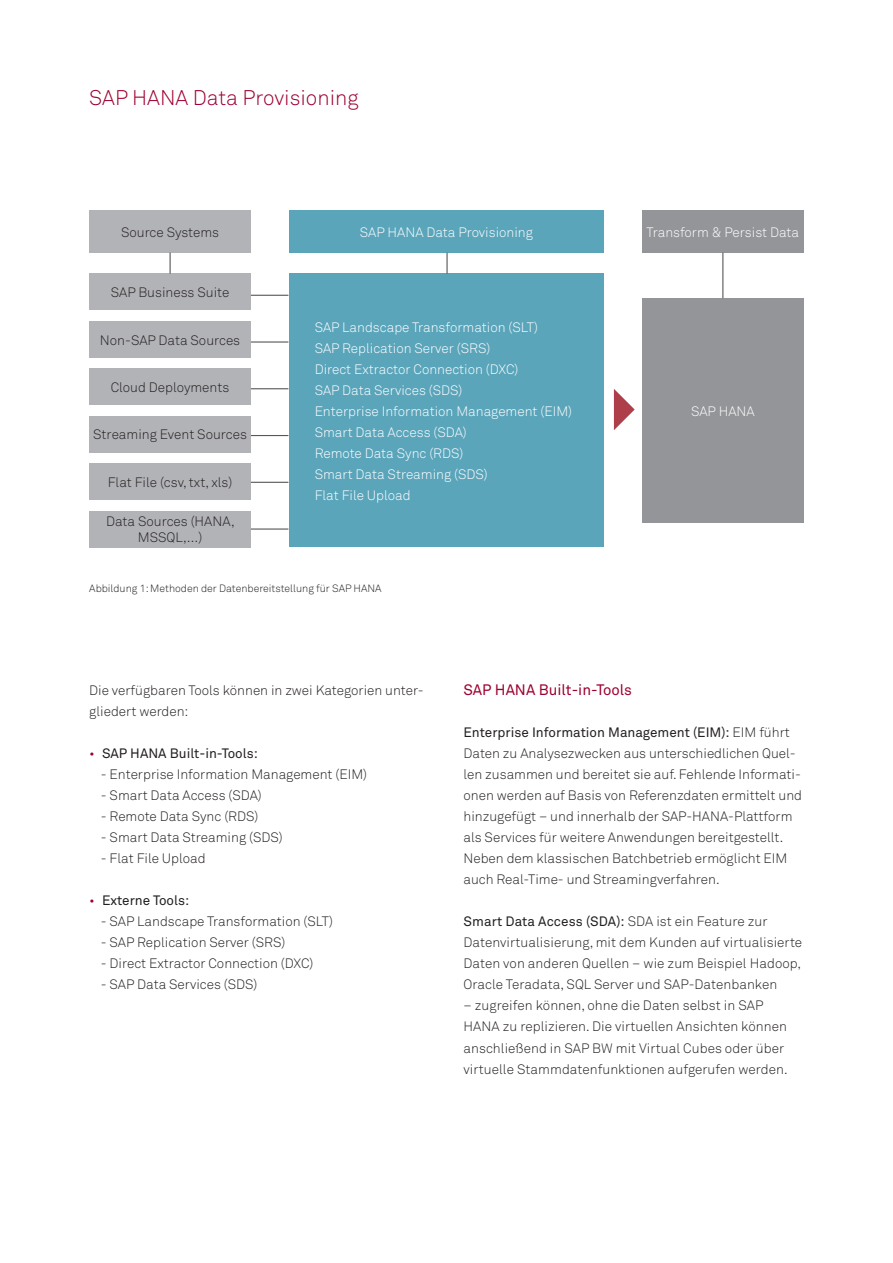
<style>
.page{position:relative;width:893px;height:1263px;background:#fff}
.page>*{position:absolute;margin:0;border:0;box-sizing:border-box;transform-origin:0 0}
.t1{font:300 21px "Akkurat Std";color:#9e0131}
.t2{font:15px "Akkurat Std";color:#9e0131}
.t3{font:300 13.5px/21px "Akkurat Std";color:#231f20}
.t4{font:300 13.5px "Akkurat Std";color:#fff}
.t5{font:13.5px "Akkurat Std";color:#231f20}
.t6{font:300 10.5px "Akkurat Std";color:#231f20}
.s1{font-weight:300;color:#9e0131}
.s2{font-weight:400}
</style>
<div class="page">
<div style="left:89px;top:210px;width:162px;height:43px;background:#b2b3b7"></div>
<div style="left:89px;top:274px;width:162px;height:36px;background:#b2b3b7"></div>
<div style="left:89px;top:321px;width:162px;height:37px;background:#b2b3b7"></div>
<div style="left:89px;top:368px;width:162px;height:37px;background:#b2b3b7"></div>
<div style="left:89px;top:416px;width:162px;height:36px;background:#b2b3b7"></div>
<div style="left:89px;top:463px;width:162px;height:37px;background:#b2b3b7"></div>
<div style="left:89px;top:511px;width:162px;height:36px;background:#b2b3b7"></div>
<div style="left:642px;top:210px;width:162px;height:43px;background:#939598"></div>
<div style="left:642px;top:298px;width:162px;height:225px;background:#939598"></div>
<div style="left:289px;top:210px;width:315px;height:43px;background:#5ba5bb"></div>
<div style="left:289px;top:274px;width:315px;height:273px;background:#5ba5bb"></div>
<svg style="left:170px;top:253px;width:1px;height:21px"></svg>
<hr style="left:251px;top:295px;width:37px;height:1px;background:#57585a">
<hr style="left:251px;top:341px;width:37px;height:2px;background:#57585a">
<hr style="left:251px;top:388px;width:37px;height:1px;background:#57585a">
<hr style="left:251px;top:435px;width:37px;height:1px;background:#57585a">
<hr style="left:251px;top:482px;width:37px;height:1px;background:#57585a">
<hr style="left:251px;top:528px;width:37px;height:2px;background:#57585a">
<hr style="left:446px;top:253px;width:2px;height:21px;background:#57585a">
<hr style="left:722px;top:253px;width:1px;height:45px;background:#57585a">
<svg style="left:614px;top:389px;width:21px;height:41px"></svg>
<p class="t1" style="left:89px;top:85px;width:271px">SAP HANA Data Provisioning</p>
<p class="t3" style="left:121px;top:222px;width:100px">Source Systems</p>
<p class="t3" style="left:111px;top:282px;width:120px">SAP Business Suite</p>
<p class="t3" style="left:100px;top:329px;width:142px">Non-SAP Data Sources</p>
<p class="t3" style="left:111px;top:377px;width:120px">Cloud Deployments</p>
<p class="t3" style="left:93px;top:424px;width:155px">Streaming Event Sources</p>
<p class="t3" style="left:108px;top:472px;width:126px">Flat File (csv, txt, xls)</p>
<p class="t3" style="left:106px;top:513px;width:130px;line-height:16.2px;text-align:center">Data Sources (HANA,<br>MSSQL,…)</p>
<p class="t4" style="left:360px;top:224px;width:175px">SAP HANA Data Provisioning</p>
<p class="t4" style="left:315px;top:319px;width:225px">SAP Landscape Transformation (SLT)</p>
<p class="t4" style="left:315px;top:340px;width:177px">SAP Replication Server (SRS)</p>
<p class="t4" style="left:315px;top:361px;width:205px">Direct Extractor Connection (DXC)</p>
<p class="t4" style="left:315px;top:382px;width:149px">SAP Data Services (SDS)</p>
<p class="t4" style="left:315px;top:403px;width:259px">Enterprise Information Management (EIM)</p>
<p class="t4" style="left:315px;top:424px;width:154px">Smart Data Access (SDA)</p>
<p class="t4" style="left:315px;top:445px;width:150px">Remote Data Sync (RDS)</p>
<p class="t4" style="left:315px;top:466px;width:175px">Smart Data Streaming (SDS)</p>
<p class="t4" style="left:315px;top:487px;width:98px">Flat File Upload</p>
<p class="t6" style="left:89px;top:582px;width:294px">Abbildung 1: Methoden der Datenbereitstellung für SAP HANA</p>
<p class="t4" style="left:647px;top:224px;width:154px">Transform &amp; Persist Data</p>
<p class="t4" style="left:691px;top:403px;width:65px">SAP HANA</p>
<p class="t3" style="left:89px;top:679px;width:336px">Die verfügbaren Tools können in zwei Kategorien unter&shy;gliedert werden:</p>
<p class="t5" style="left:89px;top:745px;width:170px"><span class="s1">•</span> SAP HANA Built-in-Tools:</p>
<p class="t3" style="left:101px;top:764px;width:268px">- Enterprise Information Management (EIM)</p>
<p class="t3" style="left:101px;top:785px;width:162px">- Smart Data Access (SDA)</p>
<p class="t3" style="left:101px;top:806px;width:159px">- Remote Data Sync (RDS)</p>
<p class="t3" style="left:101px;top:827px;width:183px">- Smart Data Streaming (SDS)</p>
<p class="t3" style="left:101px;top:848px;width:106px">- Flat File Upload</p>
<p class="t5" style="left:89px;top:892px;width:101px"><span class="s1">•</span> Externe Tools:</p>
<p class="t3" style="left:101px;top:911px;width:234px">- SAP Landscape Transformation (SLT)</p>
<p class="t3" style="left:101px;top:932px;width:186px">- SAP Replication Server (SRS)</p>
<p class="t3" style="left:101px;top:953px;width:214px">- Direct Extractor Connection (DXC)</p>
<p class="t3" style="left:101px;top:974px;width:158px">- SAP Data Services (SDS)</p>
<p class="t2" style="left:463px;top:681px;width:170px">SAP HANA Built-in-Tools</p>
<p class="t3" style="left:463px;top:721px;width:340px"><span class="s2">Enterprise Information Management (EIM):</span> EIM führt Daten zu Analysezwecken aus unterschiedlichen Quel&shy;len zusammen und bereitet sie auf. Fehlende Informati&shy;onen werden auf Basis von Referenzdaten ermittelt und hinzugefügt – und innerhalb der SAP-HANA-Plattform als Services für weitere Anwendungen bereitgestellt.<br>Neben dem klassischen Batchbetrieb ermöglicht EIM auch Real-Time- und Streamingverfahren.</p>
<p class="t3" style="left:463px;top:911px;width:340px"><span class="s2">Smart Data Access (SDA):</span> SDA ist ein Feature zur Datenvirtualisierung, mit dem Kunden auf virtualisierte Daten von anderen Quellen – wie zum Beispiel Hadoop, Oracle Teradata, SQL Server und SAP-Datenbanken</p>
<p class="t3" style="left:463px;top:995px;width:326px">– zugreifen können, ohne die Daten selbst in SAP HANA zu replizieren. Die virtuellen Ansichten können anschließend in SAP BW mit Virtual Cubes oder über virtuelle Stammdatenfunktionen aufgerufen werden.</p>
</div>
